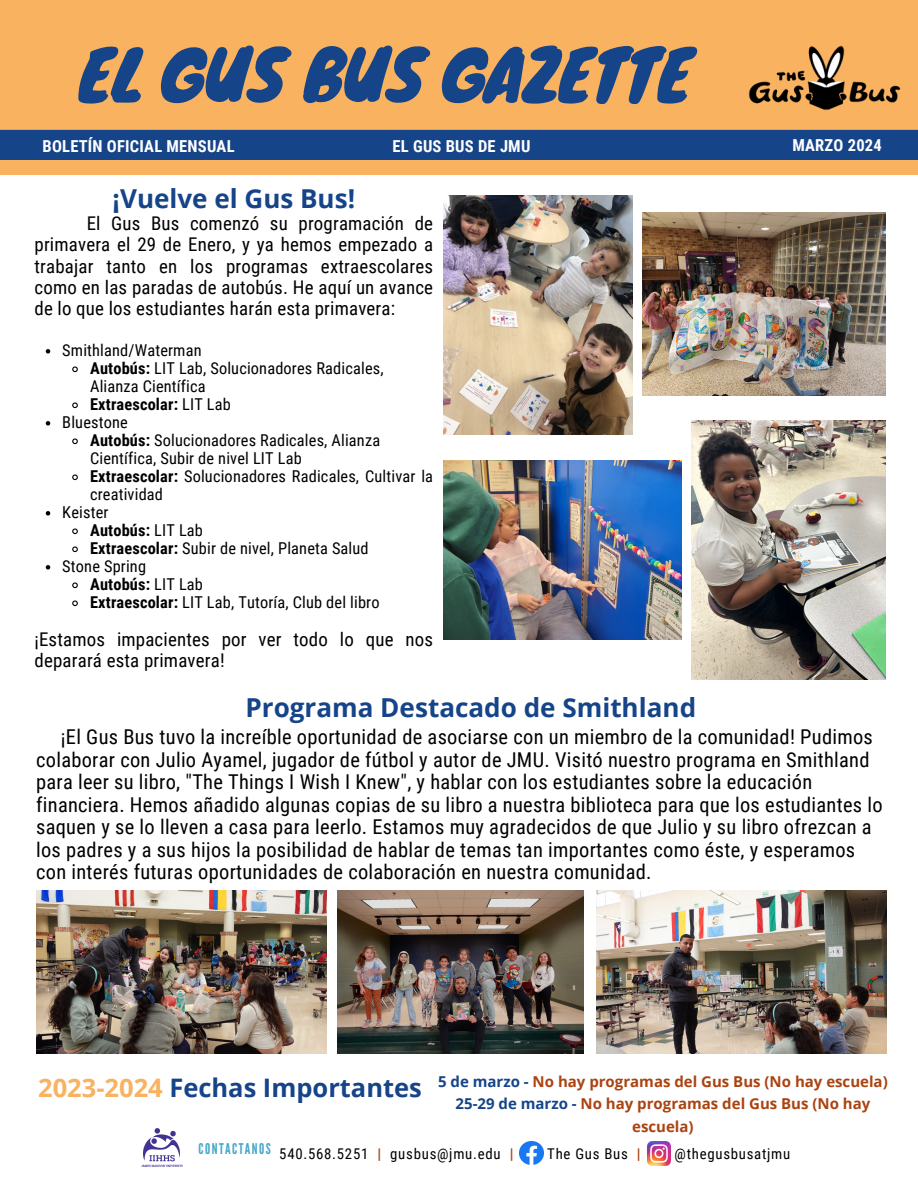
<style>
.page{position:relative;width:918px;height:1188px;background:#fff}
.page>*{position:absolute;margin:0;border:0;box-sizing:border-box;transform-origin:0 0}
.t1{font:67.5px "Knewave";letter-spacing:-.02em;color:#164489}
.t2{font:700 26.1px "Open Sans";color:#164489}
.t3{font:700 25.5px "Open Sans";color:#164489}
.t4{font:20.4px/22.5px "Roboto Condensed";letter-spacing:.015em;color:#000}
.t5{font:18.9px/21.3px "Roboto Condensed";letter-spacing:.01em;color:#000;text-align:justify}
.t6{font:700 16.5px "Roboto Condensed";letter-spacing:.015em;color:#fff}
.t7{font:16.35px/18px "Roboto Condensed";letter-spacing:.01em;color:#000}
.t8{font:700 16.35px "Roboto Condensed";letter-spacing:.01em;color:#000}
.t9{font:700 15px/22.5px "Open Sans";color:#ab4311;text-align:center}
.t10{font:14.85px "Roboto Condensed";letter-spacing:.05em;color:#000}
.t11{font:14.85px "League Gothic";letter-spacing:.1em;color:#48a7c7}
.s1{font-weight:700}
.s2{font-weight:400}
.s3{color:#f8b260}
.s4{color:#164489}
.s5{font-weight:700;color:#ab4311}
</style>
<div class="page">
<div style="left:0;top:0;width:918px;height:175px;background:#f8b260"></div>
<img style="left:731px;top:45px;width:187px;height:85px">
<div style="left:0;top:130px;width:918px;height:30px;background:#164489"></div>
<img style="left:141px;top:1128px;width:42px;height:39px">
<img style="left:520px;top:1141px;width:23px;height:23px">
<img style="left:648px;top:1142px;width:23px;height:23px">
<img style="left:643px;top:213px;width:243px;height:182px">
<img style="left:443px;top:195px;width:189px;height:240px">
<img style="left:691px;top:420px;width:195px;height:259px">
<img style="left:36px;top:890px;width:290px;height:163px">
<img style="left:338px;top:890px;width:245px;height:163px">
<img style="left:596px;top:890px;width:291px;height:163px">
<img style="left:443px;top:461px;width:239px;height:178px">
<svg style="left:46px;top:349px;width:4px;height:5px"></svg>
<svg style="left:72px;top:366px;width:6px;height:7px"></svg>
<svg style="left:72px;top:402px;width:6px;height:7px"></svg>
<svg style="left:46px;top:421px;width:4px;height:5px"></svg>
<svg style="left:72px;top:438px;width:6px;height:7px"></svg>
<svg style="left:72px;top:474px;width:6px;height:7px"></svg>
<svg style="left:46px;top:511px;width:4px;height:5px"></svg>
<svg style="left:72px;top:528px;width:6px;height:7px"></svg>
<svg style="left:72px;top:546px;width:6px;height:7px"></svg>
<svg style="left:46px;top:565px;width:4px;height:5px"></svg>
<svg style="left:72px;top:582px;width:6px;height:7px"></svg>
<svg style="left:72px;top:600px;width:6px;height:7px"></svg>
<p class="t1" style="left:78px;top:20px;width:616px">EL GUS BUS GAZETTE</p>
<h3 class="t6" style="left:43px;top:136px;width:193px">BOLETÍN OFICIAL MENSUAL</h3>
<p class="t6" style="left:393px;top:136px;width:139px">EL GUS BUS DE JMU</p>
<p class="t6" style="left:792px;top:135px;width:91px">MARZO 2024</p>
<p class="t2" style="left:113px;top:180px;width:244px">¡Vuelve el Gus Bus!</p>
<p class="t5" style="left:35px;top:213px;width:400px;text-indent:52px">El Gus Bus comenzó su programación de primavera el 29 de Enero, y ya hemos empezado a trabajar tanto en los programas extraescolares como en las paradas de autobús. He aquí un avance de lo que los estudiantes harán esta primavera:</p>
<p class="t7" style="left:62px;top:341px;width:141px">Smithland/Waterman</p>
<p class="t7" style="left:90px;top:359px;width:295px"><span class="s1">Autobús:</span> LIT Lab, Solucionadores Radicales,<br>Alianza Científica</p>
<h3 class="t8" style="left:90px;top:395px;width:142px">Extraescolar: <span class="s2">LIT Lab</span></h3>
<p class="t7" style="left:62px;top:413px;width:67px">Bluestone</p>
<p class="t7" style="left:90px;top:431px;width:292px"><span class="s1">Autobús:</span> Solucionadores Radicales, Alianza<br>Científica, Subir de nivel LIT Lab</p>
<h2 class="t7" style="left:90px;top:467px;width:345px"><span class="s1">Extraescolar:</span> Solucionadores Radicales, Cultivar la creatividad</h2>
<h3 class="t7" style="left:62px;top:503px;width:48px">Keister</h3>
<p class="t8" style="left:90px;top:521px;width:114px">Autobús: <span class="s2">LIT Lab</span></p>
<p class="t7" style="left:90px;top:539px;width:280px"><span class="s1">Extraescolar:</span> Subir de nivel, Planeta Salud</p>
<p class="t7" style="left:62px;top:557px;width:85px">Stone Spring</p>
<h2 class="t8" style="left:90px;top:575px;width:114px">Autobús: <span class="s2">LIT Lab</span></h2>
<h5 class="t7" style="left:90px;top:593px;width:291px"><span class="s1">Extraescolar:</span> LIT Lab, Tutoría, Club del libro</h5>
<p class="t5" style="left:35px;top:629px;width:400px">¡Estamos impacientes por ver todo lo que nos deparará esta primavera!</p>
<p class="t2" style="left:245px;top:689px;width:452px">Programa Destacado de Smithland</p>
<p class="t4" style="left:36px;top:726px;width:848px;text-indent:25px">¡El Gus Bus tuvo la increíble oportunidad de asociarse con un miembro de la comunidad! Pudimos colaborar con Julio Ayamel, jugador de fútbol y autor de JMU. Visitó nuestro programa en Smithland para leer su libro, "The Things I Wish I Knew", y hablar con los estudiantes sobre la educación financiera. Hemos añadido algunas copias de su libro a nuestra biblioteca para que los estudiantes lo saquen y se lo lleven a casa para leerlo. Estamos muy agradecidos de que Julio y su libro ofrezcan a los padres y a sus hijos la posibilidad de hablar de temas tan importantes como éste, y esperamos con interés futuras oportunidades de colaboración en nuestra comunidad.</p>
<p class="t3" style="left:38px;top:1070px;width:385px"><span class="s3">2023-2024</span> Fechas Importantes</p>
<p class="t9" style="left:438px;top:1070px;width:451px"><span class="s4">5 de marzo -</span> No hay programas del Gus Bus (No hay escuela)<br><span class="s4">25-29 de marzo -</span> No hay programas del Gus Bus (No hay escuela)</p>
<p class="t11" style="left:198px;top:1140px;width:74px">CONTACTANOS</p>
<h4 class="t10" style="left:279px;top:1145px;width:236px">540.568.5251 <span class="s5">|</span> gusbus@jmu.edu <span class="s5">|</span></h4>
<h4 class="t10" style="left:547px;top:1145px;width:95px">The Gus Bus <span class="s5">|</span></h4>
<h4 class="t10" style="left:675px;top:1145px;width:117px">@thegusbusatjmu</h4>
</div>
